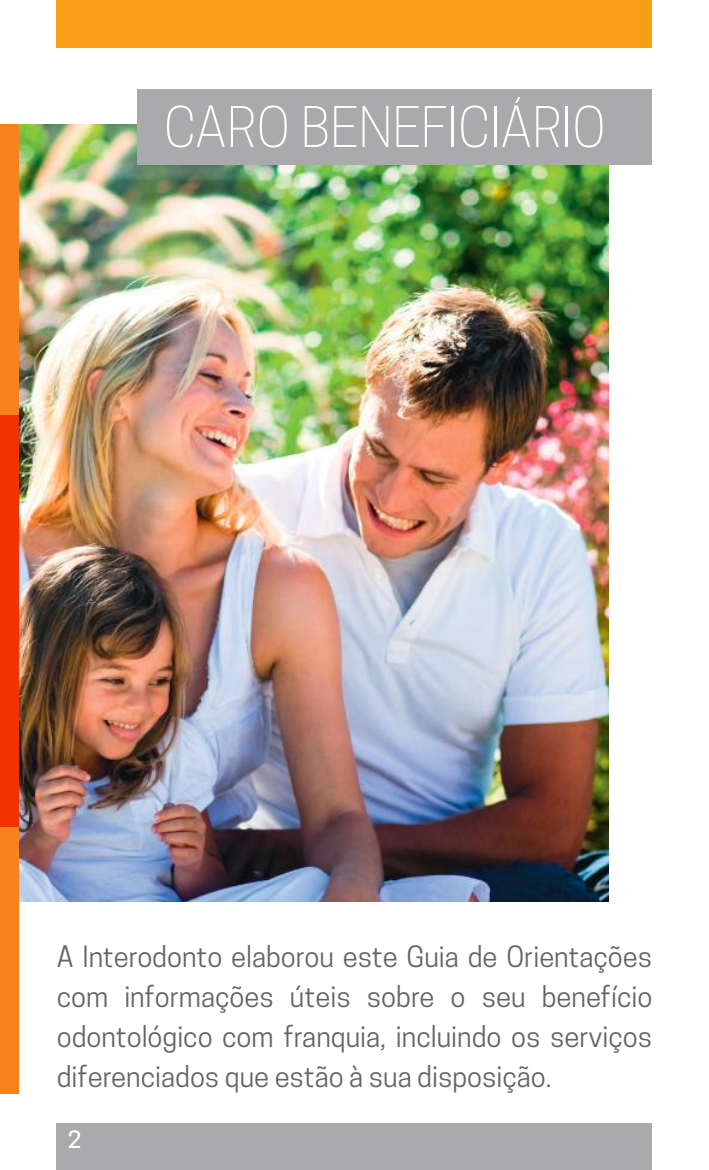
<style>
.page{position:relative;width:709px;height:1170px;background:#fff}
.page>*{position:absolute;margin:0;border:0;box-sizing:border-box;transform-origin:0 0}
.t1{font:300 52.5px "Cooper Hewitt";letter-spacing:-.005em;color:#fff}
.t2{font:27.5px/40px "Cooper Hewitt";color:#656365;text-align:justify}
.t3{font:500 22.5px "Cooper Hewitt";color:#fff}
</style>
<div class="page">
<div style="left:57px;top:0;width:595px;height:48px;background:#fc9f18"></div>
<div style="left:57px;top:1123px;width:595px;height:46px;background:#aaaaac"></div>
<img style="left:19px;top:124px;width:589px;height:777px">
<div style="left:138px;top:90px;width:514px;height:75px;background:#aaaaac"></div>
<div style="left:0;top:124px;width:19px;height:969px;background:#f8821e"></div>
<div style="left:0;top:415px;width:19px;height:411px;background:#f23200"></div>
<h1 class="t1" style="left:164px;top:96px;width:443px">CARO BENEFICIÁRIO</h1>
<p class="t2" style="left:57px;top:936px;width:597px">A Interodonto elaborou este Guia de Orientações com informações úteis sobre o seu benefício odontológico com franquia, incluindo os serviços diferenciados que estão à sua disposição.</p>
<p class="t3" style="left:68px;top:1125px;width:15px">2</p>
</div>
